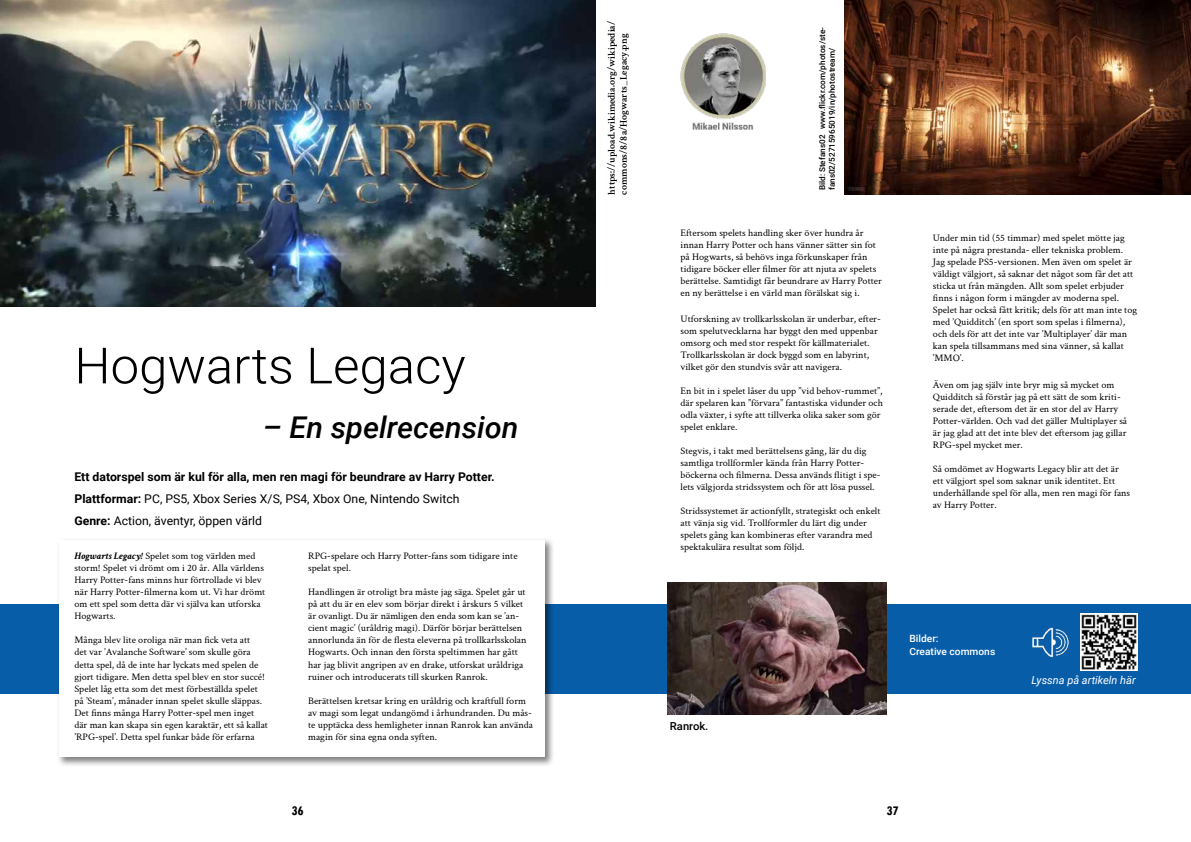
<style>
.page{position:relative;width:1191px;height:842px;background:#fff}
.page>*{position:absolute;margin:0;border:0;box-sizing:border-box;transform-origin:0 0}
.t1{font:300 50px "Roboto";color:#000}
.t2{font:italic 500 30px "Roboto";color:#000}
.t3{font:700 condensed 14px "Tw Cen";color:#000}
.t4{font:700 12px/22px "Roboto";color:#000}
.t5{font:italic 11px "Roboto";color:#fff}
.t6{font:500 11px "Roboto";color:#000}
.t7{font:10px/12px "Crimson Text";color:#000}
.t8{font:600 10px/12px "Crimson Text";color:#000}
.t9{font:500 10px/12px "Roboto";color:#fff}
.t10{font:500 8px/9.6px "Roboto";color:#000}
.s1{font-weight:400}
.s2{font-weight:700;font-style:italic}
</style>
<div class="page">
<div style="left:0;top:604px;width:1191px;height:89px;background:#085da9"></div>
<div style="left:57px;top:538px;width:497px;height:229px;background:#000;opacity:.5"></div>
<div style="left:59px;top:540px;width:485px;height:217px;background:#fff"></div>
<img style="left:680px;top:33px;width:85px;height:97px">
<img style="left:1032px;top:627px;width:37px;height:31px">
<img style="left:1080px;top:613px;width:57px;height:57px">
<img style="left:668px;top:582px;width:218px;height:132px">
<img style="left:0;top:0;width:595px;height:307px">
<img style="left:845px;top:0;width:346px;height:195px">
<h1 class="t1" style="left:74px;top:331px;width:393px">Hogwarts Legacy</h1>
<h2 class="t2" style="left:263px;top:406px;width:257px">– En spelrecension</h2>
<p class="t4" style="left:74px;top:465px;width:422px">Ett datorspel som är kul för alla, men ren magi för beundrare av Harry Potter.<br>Plattformar: <span class="s1">PC, PS5, Xbox Series X/S, PS4, Xbox One, Nintendo Switch<br></span>Genre: <span class="s1">Action, äventyr, öppen värld</span></p>
<p class="t7" style="left:74px;top:550px;width:192px"><span class="s2">Hogwarts Legacy!</span> Spelet som tog världen med storm! Spelet vi drömt om i 20 år. Alla världens Harry Potter-fans minns hur förtrollade vi blev när Harry Potter-filmerna kom ut. Vi har drömt om ett spel som detta där vi själva kan utforska Hogwarts.</p>
<p class="t7" style="left:74px;top:634px;width:195px">Många blev lite oroliga när man fick veta att<br>det var ’Avalanche Software’ som skulle göra detta spel, då de inte har lyckats med spelen de gjort tidigare. Men detta spel blev en stor succé!<br>Spelet låg etta som det mest förbeställda spelet på ’Steam’, månader innan spelet skulle släppas.<br>Det finns många Harry Potter-spel men inget där man kan skapa sin egen karaktär, ett så kallat ’RPG-spel’. Detta spel funkar både för erfarna</p>
<p class="t7" style="left:308px;top:550px;width:211px">RPG-spelare och Harry Potter-fans som tidigare inte spelat spel.</p>
<p class="t7" style="left:308px;top:586px;width:220px">Handlingen är otroligt bra måste jag säga. Spelet går ut på att du är en elev som börjar direkt i årskurs 5 vilket är ovanligt. Du är nämligen den enda som kan se ’an&shy;cient magic’ (uråldrig magi). Därför börjar berättelsen annorlunda än för de flesta eleverna på trollkarlsskolan Hogwarts. Och innan den första speltimmen har gått har jag blivit angripen av en drake, utforskat uråldriga ruiner och introducerats till skurken Ranrok.</p>
<p class="t7" style="left:308px;top:694px;width:226px">Berättelsen kretsar kring en uråldrig och kraftfull form av magi som legat undangömd i århundranden. Du mås&shy;te upptäcka dess hemligheter innan Ranrok kan använda magin för sina egna onda syften.</p>
<p class="t8" style="left:605px;top:195px;width:175px;rotate:-90deg">https://upload.wikimedia.org/wikipedia/ commons/8/8a/Hogwarts_Legacy.png</p>
<p class="t10" style="left:817px;top:190px;width:165px;rotate:-90deg">Bild: Stefans02 www.flickr.com/photos/ste&shy;fans02/52715965019/in/photostream/</p>
<p class="t7" style="left:680px;top:227px;width:203px">Eftersom spelets handling sker över hundra år innan Harry Potter och hans vänner sätter sin fot på Hogwarts, så behövs inga förkunskaper från tidigare böcker eller filmer för att njuta av spelets berättelse. Samtidigt får beundrare av Harry Potter en ny berättelse i en värld man förälskat sig i.</p>
<p class="t7" style="left:680px;top:312px;width:202px">Utforskning av trollkarlsskolan är underbar, efter&shy;som spelutvecklarna har byggt den med uppenbar omsorg och med stor respekt för källmaterialet.<br>Trollkarlsskolan är dock byggd som en labyrint, vilket gör den stundvis svår att navigera.</p>
<p class="t7" style="left:680px;top:384px;width:204px">En bit in i spelet låser du upp ”vid behov-rummet”, där spelaren kan ”förvara” fantastiska vidunder och odla växter, i syfte att tillverka olika saker som gör spelet enklare.</p>
<p class="t7" style="left:680px;top:444px;width:201px">Stegvis, i takt med berättelsens gång, lär du dig samtliga trollformler kända från Harry Potter&shy;böckerna och filmerna. Dessa används flitigt i spe&shy;lets välgjorda stridssystem och för att lösa pussel.</p>
<p class="t7" style="left:680px;top:504px;width:201px">Stridssystemet är actionfyllt, strategiskt och enkelt att vänja sig vid. Trollformler du lärt dig under spelets gång kan kombineras efter varandra med spektakulära resultat som följd.</p>
<p class="t7" style="left:933px;top:232px;width:206px">Under min tid (55 timmar) med spelet mötte jag inte på några prestanda- eller tekniska problem.<br>Jag spelade PS5-versionen. Men även om spelet är väldigt välgjort, så saknar det något som får det att sticka ut från mängden. Allt som spelet erbjuder finns i någon form i mängder av moderna spel.<br>Spelet har också fått kritik; dels för att man inte tog med ’Quidditch’ (en sport som spelas i filmerna), och dels för att det inte var ’Multiplayer’ där man kan spela tillsammans med sina vänner, så kallat ’MMO’.</p>
<p class="t7" style="left:933px;top:378px;width:196px">Även om jag själv inte bryr mig så mycket om Quidditch så förstår jag på ett sätt de som kriti&shy;serade det, eftersom det är en stor del av Harry Potter-världen. Och vad det gäller Multiplayer så är jag glad att det inte blev det eftersom jag gillar RPG-spel mycket mer.</p>
<p class="t7" style="left:933px;top:462px;width:199px">Så omdömet av Hogwarts Legacy blir att det är ett välgjort spel som saknar unik identitet. Ett underhållande spel för alla, men ren magi för fans av Harry Potter.</p>
<p class="t6" style="left:670px;top:718px;width:40px">Ranrok.</p>
<p class="t9" style="left:909px;top:632px;width:87px">Bilder:<br>Creative commons</p>
<p class="t5" style="left:1031px;top:672px;width:106px">Lyssna på artikeln här</p>
<h3 class="t3" style="left:291px;top:802px;width:14px">36</h3>
<h3 class="t3" style="left:886px;top:802px;width:14px">37</h3>
</div>
